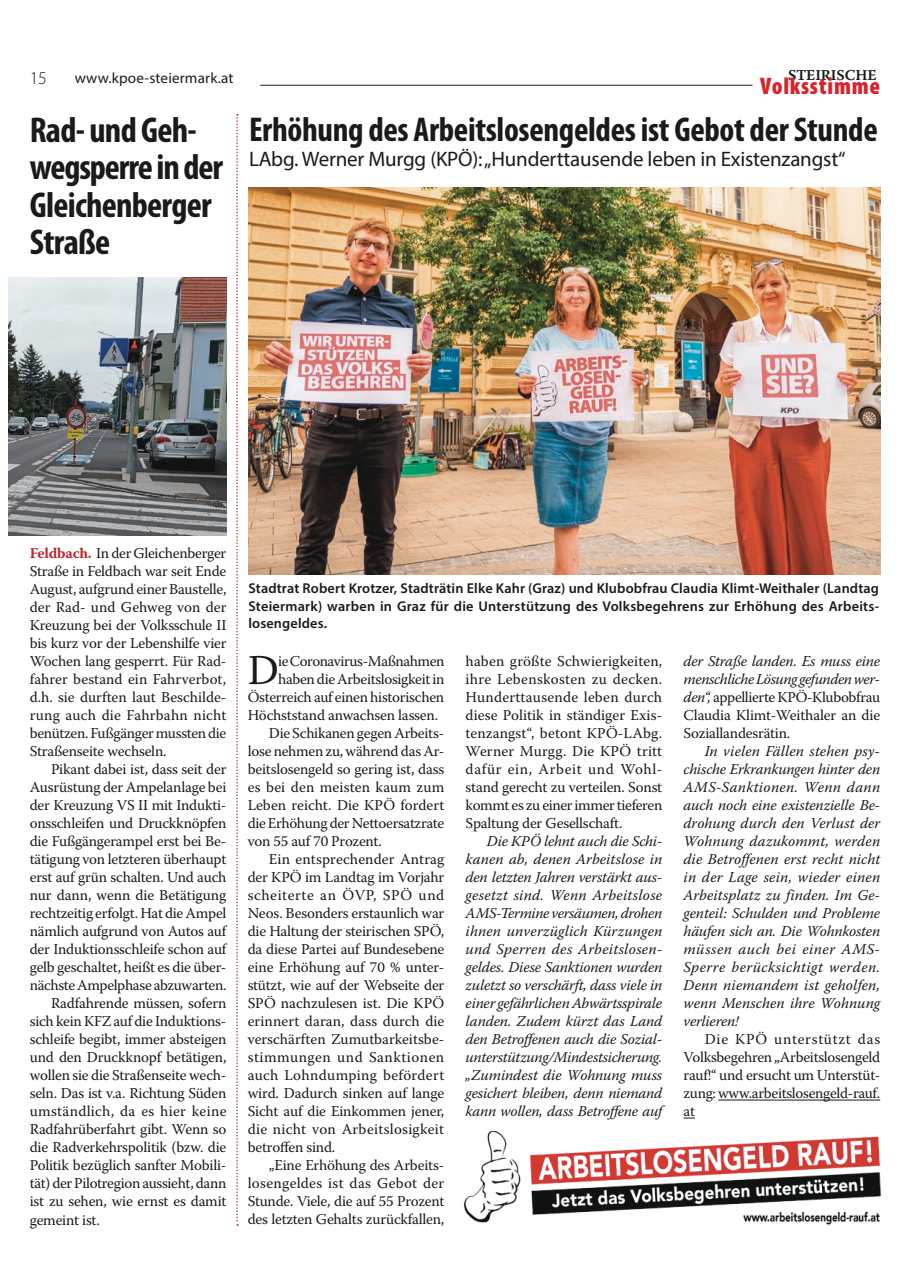
<style>
.page{position:relative;width:910px;height:1276px;background:#fff}
.page>*{position:absolute;margin:0;border:0;box-sizing:border-box;transform-origin:0 0}
.Fließtext{font:42.3px "Warnock Pro";color:#1a1a1a}
.headline_B_T2{font:700 condensed 36px/37.5px "Myriad Pro";letter-spacing:-.02em;color:#1a1a1a}
.headline_B_T2-2{font:700 condensed 34.5px "Myriad Pro";letter-spacing:-.01em;color:#1a1a1a}
.t1{font:900 condensed 24px "Myriad Pro";letter-spacing:.03em;color:#d8242b}
.titel_2_18{font:21px "Myriad Pro";letter-spacing:-.01em;color:#1a1a1a}
.t2{font:300 18px "Myriad Pro";color:#1a1a1a}
.Fließtext-2{font:15px/18px "Warnock Pro";letter-spacing:-.015em;color:#1a1a1a;text-align:justify}
.Fließtext-3{font:italic 15px/18px "Warnock Pro";letter-spacing:-.015em;color:#1a1a1a;text-align:justify}
.t3{font:15px "Myriad Pro";letter-spacing:.01em;color:#1a1a1a}
.t4{font:15px "Warnock Pro Semibold Capt";letter-spacing:-.01em;color:#1a1a1a}
.Bildtext{font:600 14.25px/17.1px "Myriad Pro";letter-spacing:.015em;color:#1a1a1a;text-align:justify}
.s1{font-weight:700;color:#bc272c}
.s2{font-style:italic}
</style>
<div class="page">
<hr style="left:260px;top:85px;width:492px;height:1px;background:#1a1a1a">
<img style="left:9px;top:277px;width:217px;height:258px">
<img style="left:248px;top:187px;width:632px;height:388px">
<hr style="left:718px;top:1099px;width:162px;height:1px;background:#1a1a1a">
<svg style="left:236px;top:114px;width:2px;height:1111px"></svg>
<img style="left:463px;top:1131px;width:419px;height:94px">
<p class="t2" style="left:30px;top:67px;width:19px">15</p>
<p class="t4" style="left:788px;top:66px;width:90px">STEIRISCHE</p>
<p class="t3" style="left:75px;top:69px;width:160px">www.kpoe-steiermark.at</p>
<h3 class="t1" style="left:760px;top:70px;width:121px">Volksstimme</h3>
<p class="headline_B_T2" style="left:30px;top:110px;width:195px">Rad- und Geh&shy;wegsperre in der<br>Gleichenberger<br>Straße</p>
<p class="headline_B_T2-2" style="left:249px;top:108px;width:630px">Erhöhung des Arbeitslosengeldes ist Gebot der Stunde</p>
<p class="titel_2_18" style="left:249px;top:146px;width:598px">LAbg. Werner Murgg (KPÖ): „Hunderttausende leben in Existenzangst“</p>
<p class="Fließtext-2" style="left:30px;top:544px;width:198px"><span class="s1">Feldbach.</span> In der Gleichenberger Straße in Feldbach war seit Ende August, aufgrund einer Baustelle, der Rad- und Gehweg von der Kreuzung bei der Volksschule II bis kurz vor der Lebenshilfe vier Wochen lang gesperrt. Für Rad&shy;fahrer bestand ein Fahrverbot, d.h. sie durften laut Beschilde&shy;rung auch die Fahrbahn nicht benützen. Fußgänger mussten die Straßenseite wechseln.</p>
<p class="Fließtext-2" style="left:30px;top:760px;width:198px;text-indent:21px">Pikant dabei ist, dass seit der Ausrüstung der Ampelanlage bei der Kreuzung VS II mit Indukti&shy;onsschleifen und Druckknöpfen die Fußgängerampel erst bei Be&shy;tätigung von letzteren überhaupt erst auf grün schalten. Und auch nur dann, wenn die Betätigung rechtzeitig erfolgt. Hat die Ampel nämlich aufgrund von Autos auf der Induktionsschleife schon auf gelb geschaltet, heißt es die über&shy;nächste Ampelphase abzuwarten.</p>
<p class="Fließtext-2" style="left:30px;top:994px;width:198px;text-indent:21px">Radfahrende müssen, sofern sich kein KFZ auf die Induktions&shy;schleife begibt, immer absteigen und den Druckknopf betätigen, wollen sie die Straßenseite wech&shy;seln. Das ist v.a. Richtung Süden umständlich, da es hier keine Radfahrüberfahrt gibt. Wenn so die Radverkehrspolitik (bzw. die Politik bezüglich sanfter Mobili&shy;tät) der Pilotregion aussieht, dann ist zu sehen, wie ernst es damit gemeint ist.</p>
<p class="Bildtext" style="left:248px;top:580px;width:632px">Stadtrat Robert Krotzer, Stadträtin Elke Kahr (Graz) und Klubobfrau Claudia Klimt-Weithaler (Landtag Steiermark) warben in Graz für die Unterstützung des Volksbegehrens zur Erhöhung des Arbeits&shy;losengeldes.</p>
<p class="Fließtext" style="left:248px;top:644px;width:33px">D</p>
<p class="Fließtext-2" style="left:278px;top:652px;width:168px">ie Coronavirus-Maßnahmen</p>
<p class="Fließtext-2" style="left:278px;top:670px;width:168px">haben die Arbeitslosigkeit in</p>
<p class="Fließtext-2" style="left:248px;top:688px;width:198px">Österreich auf einen historischen</p>
<p class="Fließtext-2" style="left:248px;top:706px;width:192px">Höchststand anwachsen lassen.</p>
<p class="Fließtext-2" style="left:248px;top:724px;width:198px;text-indent:21px">Die Schikanen gegen Arbeits&shy;lose nehmen zu, während das Ar&shy;beitslosengeld so gering ist, dass es bei den meisten kaum zum Leben reicht. Die KPÖ fordert die Erhöhung der Nettoersatzrate von 55 auf 70 Prozent.</p>
<p class="Fließtext-2" style="left:248px;top:850px;width:198px;text-indent:21px">Ein entsprechender Antrag der KPÖ im Landtag im Vorjahr scheiterte an ÖVP, SPÖ und Neos. Besonders erstaunlich war die Haltung der steirischen SPÖ, da diese Partei auf Bundesebene eine Erhöhung auf 70 % unter&shy;stützt, wie auf der Webseite der SPÖ nachzulesen ist. Die KPÖ erinnert daran, dass durch die verschärften Zumutbarkeitsbe&shy;stimmungen und Sanktionen auch Lohndumping befördert wird. Dadurch sinken auf lange Sicht auf die Einkommen jener, die nicht von Arbeitslosigkeit betroffen sind.</p>
<p class="Fließtext-2" style="left:248px;top:1156px;width:198px;text-indent:21px">„Eine Erhöhung des Arbeits&shy;losengeldes ist das Gebot der Stunde. Viele, die auf 55 Prozent des letzten Gehalts zurückfallen,</p>
<p class="Fließtext-2" style="left:466px;top:652px;width:198px">haben größte Schwierigkeiten, ihre Lebenskosten zu decken.<br>Hunderttausende leben durch diese Politik in ständiger Exis&shy;tenzangst“, betont KPÖ-LAbg.<br>Werner Murgg. Die KPÖ tritt dafür ein, Arbeit und Wohl&shy;stand gerecht zu verteilen. Sonst kommt es zu einer immer tieferen Spaltung der Gesellschaft.</p>
<p class="Fließtext-3" style="left:466px;top:832px;width:198px;text-indent:21px">Die KPÖ lehnt auch die Schi&shy;kanen ab, denen Arbeitslose in den letzten Jahren verstärkt aus&shy;gesetzt sind. Wenn Arbeitslose AMS-Termine versäumen, drohen ihnen unverzüglich Kürzungen und Sperren des Arbeitslosen&shy;geldes. Diese Sanktionen wurden zuletzt so verschärft, dass viele in einer gefährlichen Abwärtsspirale landen. Zudem kürzt das Land den Betroffenen auch die Sozial&shy;unterstützung/Mindestsicherung. „Zumindest die Wohnung muss gesichert bleiben, denn niemand kann wollen, dass Betroffene auf</p>
<p class="Fließtext-2" style="left:684px;top:652px;width:198px"><span class="s2">der Straße landen. Es muss eine menschliche Lösung gefunden wer&shy;den“,</span> appellierte KPÖ-Klubobfrau Claudia Klimt-Weithaler an die Soziallandesrätin.</p>
<p class="Fließtext-3" style="left:684px;top:742px;width:198px;text-indent:21px">In vielen Fällen stehen psy&shy;chische Erkrankungen hinter den AMS-Sanktionen. Wenn dann auch noch eine existenzielle Be&shy;drohung durch den Verlust der Wohnung dazukommt, werden die Betroffenen erst recht nicht in der Lage sein, wieder einen Arbeitsplatz zu finden. Im Ge&shy;genteil: Schulden und Probleme häufen sich an. Die Wohnkosten müssen auch bei einer AMS-Sperre berücksichtigt werden.<br>Denn niemandem ist geholfen, wenn Menschen ihre Wohnung verlieren!</p>
<p class="Fließtext-2" style="left:684px;top:1030px;width:198px;text-indent:21px">Die KPÖ unterstützt das Volksbegehren „Arbeitslosengeld rauf!“ und ersucht um Unterstüt&shy;zung: www.arbeitslosengeld-rauf. at</p>
</div>
